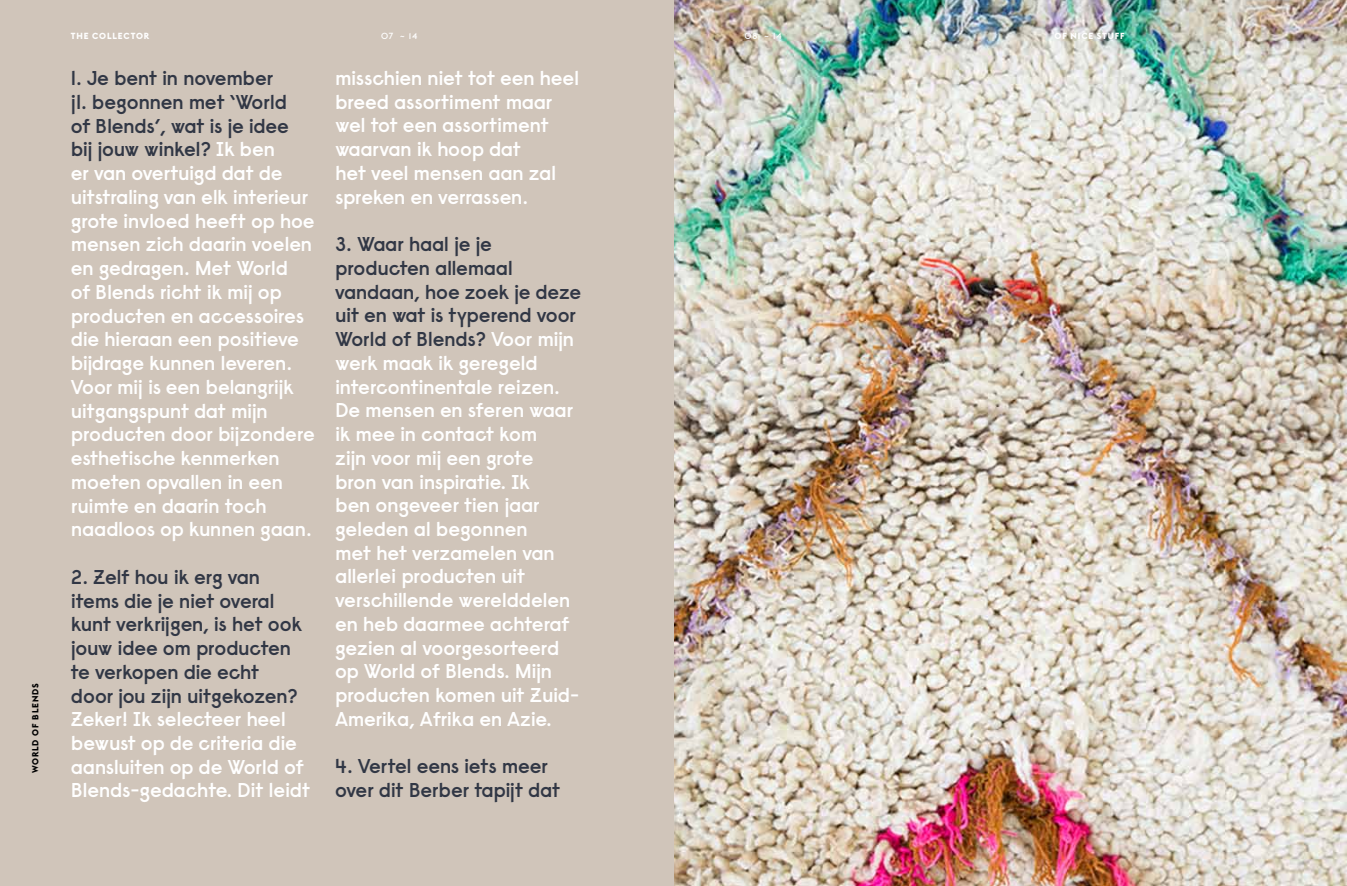
<style>
.page{position:relative;width:1347px;height:886px;background:#fff}
.page>*{position:absolute;margin:0;border:0;box-sizing:border-box;transform-origin:0 0}
.t1{font:600 20px/23.8px "Raisonne";letter-spacing:-.025em;color:#fff}
.t2{font:600 20px/23.8px "Raisonne";letter-spacing:-.025em;color:#313745}
.t3{font:700 8.75px "Euclid BP";letter-spacing:.1em;color:#fff}
.t4{font:700 8.75px "Euclid BP";letter-spacing:.1em;color:#000}
.t5{font:500 8.75px "Euclid Flex";letter-spacing:.1em;color:#fff}
.s1{color:#313745}
</style>
<div class="page">
<img style="left:673px;top:0;width:673px;height:886px">
<div style="left:0;top:0;width:673px;height:886px;background:#d0c5ba"></div>
<p class="t4" style="left:30px;top:773px;width:92px;rotate:-90deg">WORLD OF BLENDS</p>
<p class="t3" style="left:71px;top:30px;width:80px">THE COLLECTOR</p>
<p class="t5" style="left:381px;top:31px;width:38px">07 ~ 14</p>
<p class="t5" style="left:744px;top:31px;width:39px">08 ~ 14</p>
<p class="t3" style="left:1054px;top:30px;width:72px">OF NICE STUFF</p>
<p class="t1" style="left:71px;top:66px;width:246px"><span class="s1">1. Je bent in november<br>jl. begonnen met ‘World<br>of Blends’, wat is je idee bij jouw winkel?</span> Ik ben<br>er van overtuigd dat de uitstraling van elk interieur grote invloed heeft op hoe mensen zich daarin voelen en gedragen. Met World<br>of Blends richt ik mij op producten en accessoires die hieraan een positieve bijdrage kunnen leveren.<br>Voor mij is een belangrijk uitgangspunt dat mijn producten door bijzondere esthetische kenmerken moeten opvallen in een ruimte en daarin toch naadloos op kunnen gaan.</p>
<p class="t2" style="left:71px;top:564px;width:233px">2. Zelf hou ik erg van items die je niet overal kunt verkrijgen, is het ook jouw idee om producten te verkopen die echt door jou zijn uitgekozen?</p>
<p class="t1" style="left:71px;top:707px;width:241px">Zeker! Ik selecteer heel bewust op de criteria die aansluiten op de World of<br>Blends-gedachte. Dit leidt</p>
<p class="t1" style="left:335px;top:66px;width:246px">misschien niet tot een heel breed assortiment maar wel tot een assortiment waarvan ik hoop dat<br>het veel mensen aan zal spreken en verrassen.</p>
<p class="t1" style="left:335px;top:232px;width:248px"><span class="s1">3. Waar haal je je producten allemaal vandaan, hoe zoek je deze uit en wat is typerend voor<br>World of Blends?</span> Voor mijn werk maak ik geregeld intercontinentale reizen.<br>De mensen en sferen waar ik mee in contact kom<br>zijn voor mij een grote<br>bron van inspiratie. Ik<br>ben ongeveer tien jaar geleden al begonnen<br>met het verzamelen van allerlei producten uit verschillende werelddelen en heb daarmee achteraf gezien al voorgesorteerd op World of Blends. Mijn producten komen uit Zuid-<br>Amerika, Afrika en Azie.</p>
<p class="t2" style="left:335px;top:754px;width:227px">4. Vertel eens iets meer over dit Berber tapijt dat</p>
</div>
